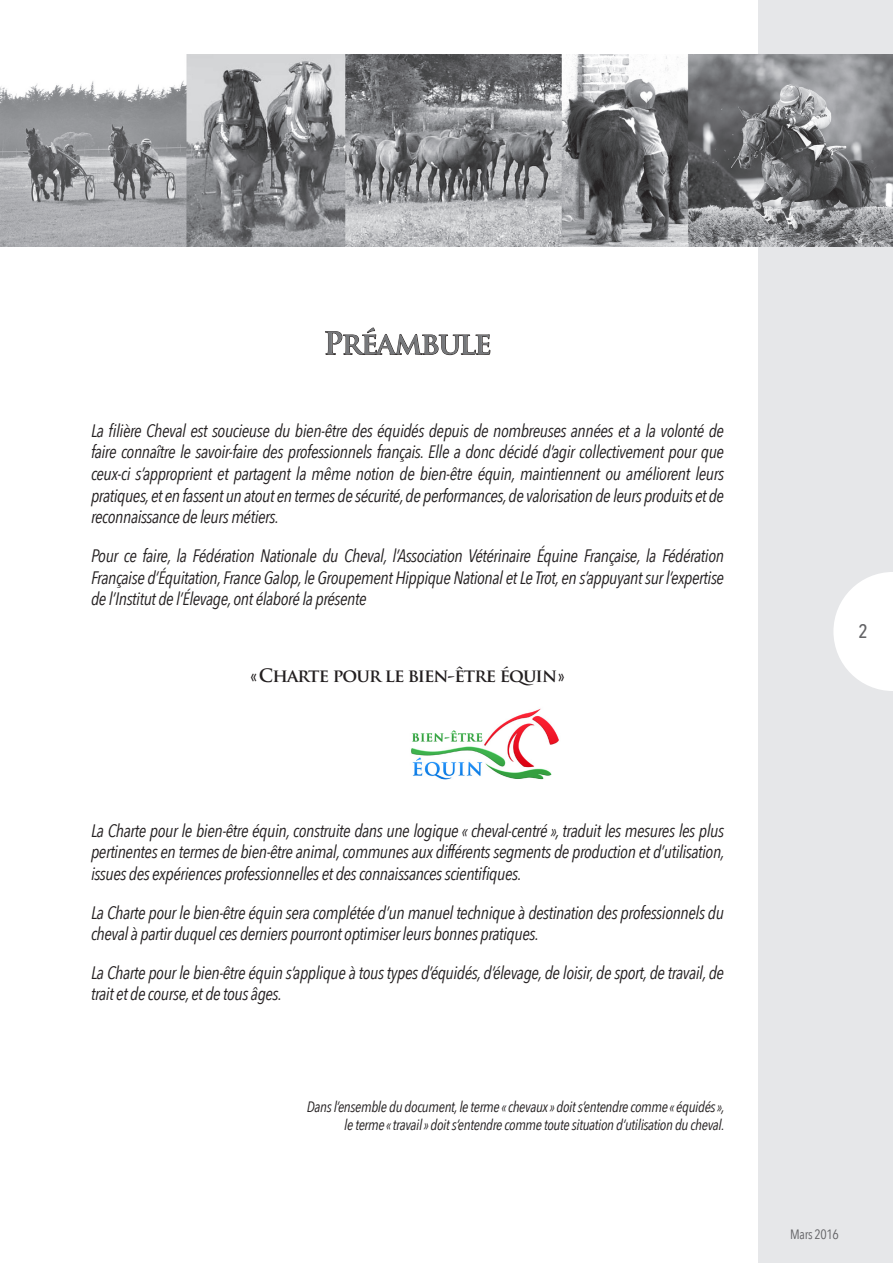
<style>
.page{position:relative;width:893px;height:1263px;background:#fff}
.page>*{position:absolute;margin:0;border:0;box-sizing:border-box;transform-origin:0 0}
.t1{font:700 30px "Trajan Pro";letter-spacing:-.05em;color:#76787b}
.t2{font:500 19.5px "Avenir Next Condensed";color:#636366}
.t3{font:italic 18px/21.6px "Avenir Next Condensed";letter-spacing:-.025em;color:#231f20;text-align:justify}
.t4{font:700 18px "Trajan Pro";letter-spacing:-.05em;color:#231f20}
.t5{font:italic 15px/18px "Avenir Next Condensed";letter-spacing:-.025em;color:#231f20;text-align:right}
.t6{font:13.5px "Avenir Next Condensed";letter-spacing:-.025em;color:#636366}
.s1{font-family:"Avenir Next Condensed";font-weight:500}
</style>
<div class="page">
<div style="left:758px;top:0;width:135px;height:1263px;background:#e6e7e9"></div>
<svg style="left:833px;top:572px;width:60px;height:119px"></svg>
<svg style="left:325px;top:328px;width:165px;height:28px"></svg>
<img style="left:0;top:54px;width:893px;height:193px">
<img style="left:411px;top:708px;width:148px;height:72px">
<h1 class="t1" style="left:324px;top:325px;width:170px">Préambule</h1>
<p class="t3" style="left:91px;top:420px;width:635px">La filière Cheval est soucieuse du bien-être des équidés depuis de nombreuses années et a la volonté de faire connaître le savoir-faire des professionnels français. Elle a donc décidé d’agir collectivement pour que ceux-ci s’approprient et partagent la même notion de bien-être équin, maintiennent ou améliorent leurs pratiques, et en fassent un atout en termes de sécurité, de performances, de valorisation de leurs produits et de reconnaissance de leurs métiers.</p>
<p class="t3" style="left:91px;top:545px;width:635px">Pour ce faire, la Fédération Nationale du Cheval, l’Association Vétérinaire Équine Française, la Fédération Française d’Équitation, France Galop, le Groupement Hippique National et Le Trot, en s’appuyant sur l’expertise de l’Institut de l’Élevage, ont élaboré la présente</p>
<p class="t4" style="left:250px;top:665px;width:316px"><span class="s1">«</span> Charte pour le bien-être équin <span class="s1">»</span></p>
<p class="t3" style="left:91px;top:820px;width:635px">La Charte pour le bien-être équin, construite dans une logique « cheval-centré », traduit les mesures les plus pertinentes en termes de bien-être animal, communes aux différents segments de production et d’utilisation, issues des expériences professionnelles et des connaissances scientifiques.</p>
<p class="t3" style="left:91px;top:902px;width:635px">La Charte pour le bien-être équin sera complétée d’un manuel technique à destination des professionnels du cheval à partir duquel ces derniers pourront optimiser leurs bonnes pratiques.</p>
<p class="t3" style="left:91px;top:962px;width:635px">La Charte pour le bien-être équin s’applique à tous types d’équidés, d’élevage, de loisir, de sport, de travail, de trait et de course, et de tous âges.</p>
<p class="t5" style="left:307px;top:1098px;width:419px">Dans l’ensemble du document, le terme « chevaux » doit s’entendre comme « équidés », le terme « travail » doit s’entendre comme toute situation d’utilisation du cheval.</p>
<p class="t2" style="left:858px;top:618px;width:11px">2</p>
<p class="t6" style="left:790px;top:1225px;width:50px">Mars 2016</p>
</div>
